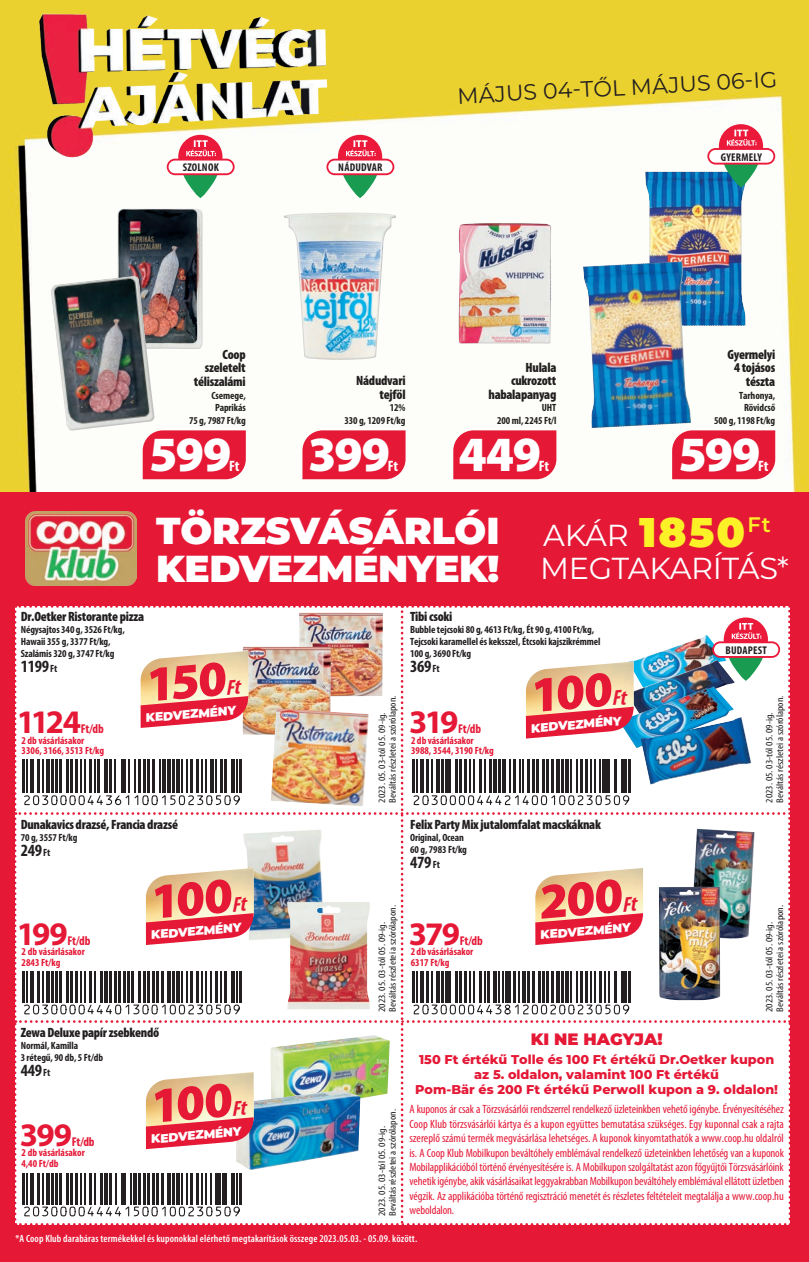
<style>
.page{position:relative;width:809px;height:1262px;background:#fff}
.page>*{position:absolute;margin:0;border:0;box-sizing:border-box;transform-origin:0 0}
.t1{font:900 49.5px "Myriad Pro";letter-spacing:-.025em;color:#fff}
.t2{font:900 37.5px/37.5px "Montserrat";letter-spacing:-.01em;color:#fff}
.t3{font:700 33px "Myriad Pro";letter-spacing:-.065em;color:#e51836}
.t4{font:30.3px "Montserrat";color:#fff}
.t5{font:22.2px "Montserrat";color:#231f20}
.t6{font:700 condensed 17.25px "Myriad Pro";letter-spacing:-.02em;color:#231f20}
.t7{font:900 16.5px "Montserrat";color:#e51836}
.t8{font:700 condensed 15.15px "Myriad Pro";letter-spacing:-.02em;color:#fff}
.t9{font:900 condensed 13.5px/13.5px "Myriad Pro";letter-spacing:-.02em;color:#231f20;text-align:right}
.t10{font:800 12.75px/15px "Montserrat";color:#e51836;text-align:center}
.t11{font:700 condensed 12.75px "Myriad Pro";letter-spacing:-.02em;color:#e51836}
.t12{font:900 12.15px "Montserrat";color:#fff}
.t13{font:condensed 12px/14.4px "Myriad Pro";letter-spacing:-.005em;color:#e51836;text-align:justify}
.t14{font:700 condensed 11.25px "Myriad Pro";letter-spacing:.02em;color:#231f20}
.t15{font:700 condensed 10.5px/12px "Myriad Pro";letter-spacing:-.01em;color:#231f20}
.t16{font:700 condensed 10.5px/10.5px "Myriad Pro";color:#e51836}
.t17{font:600 condensed 10.5px "Myriad Pro";letter-spacing:.01em;color:#fff}
.t18{font:condensed 9.75px/10.5px "Myriad Pro";color:#231f20;scale:1.16 1}
.s1{font-size:10.5px}
.s2{font-weight:400;font-size:30.3px}
.s3{font-weight:900;font-size:41.4px;color:#fcf127}
</style>
<div class="page">
<img style="left:0;top:0;width:808px;height:492px">
<div style="left:0;top:492px;width:808px;height:770px;background:#e51836"></div>
<div style="left:284px;top:213px;width:112px;height:145px;background:#231f20;opacity:.34"></div>
<div style="left:458px;top:223px;width:93px;height:121px;background:#231f20;opacity:.34"></div>
<div style="left:117px;top:209px;width:85px;height:139px;background:#231f20;opacity:.34"></div>
<div style="left:645px;top:171px;width:100px;height:155px;background:#231f20;opacity:.34"></div>
<img style="left:0;top:0;width:333px;height:167px">
<img style="left:50px;top:275px;width:196px;height:204px">
<div style="left:302px;top:430px;width:103px;height:49px;background:#e51836"></div>
<div style="left:453px;top:430px;width:103px;height:49px;background:#e51836"></div>
<img style="left:582px;top:261px;width:193px;height:218px">
<img style="left:26px;top:511px;width:110px;height:74px">
<div style="left:178px;top:135px;width:44px;height:44px;background:#eb1a3b;border-radius:50%"></div>
<svg style="left:167px;top:159px;width:67px;height:16px"></svg>
<svg style="left:179px;top:140px;width:42px;height:58px"></svg>
<div style="left:168px;top:161px;width:65px;height:12px;background:#fff;border-radius:6px"></div>
<div style="left:338px;top:135px;width:44px;height:44px;background:#eb1a3b;border-radius:50%"></div>
<svg style="left:326px;top:159px;width:68px;height:16px"></svg>
<svg style="left:339px;top:140px;width:42px;height:58px"></svg>
<div style="left:328px;top:161px;width:64px;height:12px;background:#fff;border-radius:6px"></div>
<svg style="left:718px;top:124px;width:44px;height:44px"></svg>
<svg style="left:707px;top:148px;width:68px;height:17px"></svg>
<svg style="left:719px;top:130px;width:42px;height:57px"></svg>
<div style="left:709px;top:150px;width:64px;height:13px;background:#fff;border-radius:6px"></div>
<img style="left:15px;top:606px;width:775px;height:619px">
<p class="t14" style="left:182px;top:160px;width:38px">SZOLNOK</p>
<p class="t14" style="left:338px;top:160px;width:46px">NÁDUDVAR</p>
<h3 class="t5" style="left:456px;top:81px;width:322px;rotate:-3deg">MÁJUS 04-TŐL MÁJUS 06-IG</h3>
<p class="t14" style="left:720px;top:150px;width:43px">GYERMELY</p>
<p class="t9" style="left:194px;top:347px;width:53px">Coop szeletelt téliszalámi</p>
<p class="t15" style="left:189px;top:388px;width:58px;line-height:12.6px;text-align:right">Csemege,<br>Paprikás<br>75 g, 7987 Ft/kg</p>
<h1 class="t1" style="left:149px;top:426px;width:84px">599</h1>
<p class="t8" style="left:229px;top:456px;width:12px">Ft</p>
<p class="t9" style="left:356px;top:373px;width:51px">Nádudvari tejföl</p>
<p class="t15" style="left:344px;top:401px;width:63px;line-height:12.6px;text-align:right">12%<br>330 g, 1209 Ft/kg</p>
<h1 class="t1" style="left:308px;top:426px;width:83px">399</h1>
<p class="t8" style="left:387px;top:456px;width:12px">Ft</p>
<p class="t9" style="left:488px;top:360px;width:69px">Hulala cukrozott habalapanyag</p>
<p class="t15" style="left:497px;top:401px;width:61px;line-height:12.6px;text-align:right">UHT<br>200 ml, 2245 Ft/l</p>
<h1 class="t1" style="left:458px;top:426px;width:84px">449</h1>
<p class="t8" style="left:538px;top:456px;width:12px">Ft</p>
<p class="t9" style="left:727px;top:347px;width:49px">Gyermelyi<br>4 tojásos tészta</p>
<p class="t15" style="left:713px;top:388px;width:63px;line-height:12.6px;text-align:right">Tarhonya,<br>Rövidcső<br>500 g, 1198 Ft/kg</p>
<h1 class="t1" style="left:678px;top:426px;width:84px">599</h1>
<p class="t8" style="left:757px;top:456px;width:12px">Ft</p>
<p class="t9" style="left:21px;top:610px;width:125px">Dr.Oetker Ristorante pizza</p>
<p class="t15" style="left:21px;top:624px;width:105px">Négysajtos 340 g, 3526 Ft/kg,<br>Hawaii 355 g, 3377 Ft/kg,<br>Szalámis 320 g, 3747 Ft/kg</p>
<h3 class="t6" style="left:21px;top:656px;width:38px">1199 <span class="s1">Ft</span></h3>
<h2 class="t2" style="left:156px;top:510px;width:634px">TÖRZSVÁSÁRLÓI<br>KEDVEZMÉNYEK! <span class="s2">MEGTAKARÍTÁS*</span></h2>
<h3 class="t4" style="left:543px;top:514px;width:229px">AKÁR <span class="s3">1850</span><sup>Ft</sup></h3>
<p class="t9" style="left:410px;top:610px;width:44px">Tibi csoki</p>
<p class="t15" style="left:410px;top:624px;width:192px">Bubble tejcsoki 80 g, 4613 Ft/kg, Ét 90 g, 4100 Ft/kg,<br>Tejcsoki karamellel és keksszel, Étcsoki kajszikrémmel<br>100 g, 3690 Ft/kg</p>
<h3 class="t6" style="left:410px;top:656px;width:31px">369 <span class="s1">Ft</span></h3>
<p class="t14" style="left:725px;top:643px;width:43px">BUDAPEST</p>
<h3 class="t3" style="left:17px;top:701px;width:66px">1124</h3>
<p class="t11" style="left:81px;top:721px;width:24px">Ft/db</p>
<p class="t16" style="left:22px;top:735px;width:84px">2 db vásárlásakor<br>3306, 3166, 3513 Ft/kg</p>
<p class="t12" style="left:145px;top:709px;width:92px;rotate:-5deg">KEDVEZMÉNY</p>
<p class="t18" style="left:376px;top:803px;width:94px;rotate:-90deg">2023. 05. 03-tól 05. 09-ig.<br>Beváltás részletei a szórólapon.</p>
<h3 class="t3" style="left:409px;top:701px;width:51px">319</h3>
<p class="t11" style="left:458px;top:721px;width:24px">Ft/db</p>
<p class="t16" style="left:411px;top:735px;width:84px">2 db vásárlásakor<br>3988, 3544, 3190 Ft/kg</p>
<p class="t12" style="left:529px;top:719px;width:92px;rotate:-5deg">KEDVEZMÉNY</p>
<p class="t18" style="left:763px;top:803px;width:94px;rotate:-90deg">2023. 05. 03-tól 05. 09-ig.<br>Beváltás részletei a szórólapon.</p>
<p class="t9" style="left:21px;top:817px;width:159px">Dunakavics drazsé, Francia drazsé</p>
<p class="t15" style="left:21px;top:831px;width:58px">70 g, 3557 Ft/kg</p>
<h3 class="t6" style="left:21px;top:839px;width:31px">249 <span class="s1">Ft</span></h3>
<p class="t9" style="left:410px;top:817px;width:192px">Felix Party Mix jutalomfalat macskáknak</p>
<p class="t15" style="left:410px;top:831px;width:58px">Original, Ocean<br>60 g, 7983 Ft/kg</p>
<h3 class="t6" style="left:410px;top:851px;width:31px">479 <span class="s1">Ft</span></h3>
<h3 class="t3" style="left:17px;top:912px;width:53px">199</h3>
<p class="t11" style="left:67px;top:932px;width:24px">Ft/db</p>
<p class="t16" style="left:22px;top:946px;width:65px">2 db vásárlásakor<br>2843 Ft/kg</p>
<p class="t12" style="left:150px;top:926px;width:92px;rotate:-5deg">KEDVEZMÉNY</p>
<p class="t9" style="left:21px;top:1025px;width:140px">Zewa Deluxe papír zsebkendő</p>
<p class="t15" style="left:21px;top:1039px;width:84px">Normál, Kamilla<br>3 rétegű, 90 db, 5 Ft/db</p>
<h3 class="t6" style="left:21px;top:1059px;width:31px">449 <span class="s1">Ft</span></h3>
<h3 class="t3" style="left:20px;top:1113px;width:54px">399</h3>
<p class="t11" style="left:72px;top:1133px;width:24px">Ft/db</p>
<p class="t16" style="left:21px;top:1147px;width:65px">2 db vásárlásakor<br>4,40 Ft/db</p>
<p class="t12" style="left:150px;top:1130px;width:92px;rotate:-5deg">KEDVEZMÉNY</p>
<p class="t18" style="left:376px;top:1012px;width:94px;rotate:-90deg">2023. 05. 03-tól 05. 09-ig.<br>Beváltás részletei a szórólapon.</p>
<p class="t18" style="left:376px;top:1216px;width:94px;rotate:-90deg">2023. 05. 03-tól 05. 09-ig.<br>Beváltás részletei a szórólapon.</p>
<h3 class="t3" style="left:409px;top:912px;width:53px">379</h3>
<p class="t11" style="left:459px;top:932px;width:24px">Ft/db</p>
<p class="t16" style="left:410px;top:946px;width:64px">2 db vásárlásakor<br>6317 Ft/kg</p>
<p class="t12" style="left:539px;top:926px;width:92px;rotate:-5deg">KEDVEZMÉNY</p>
<p class="t18" style="left:763px;top:1012px;width:94px;rotate:-90deg">2023. 05. 03-tól 05. 09-ig.<br>Beváltás részletei a szórólapon.</p>
<h3 class="t7" style="left:530px;top:1027px;width:133px">KI NE HAGYJA!</h3>
<p class="t10" style="left:415px;top:1051px;width:364px">150 Ft értékű Tolle és 100 Ft értékű Dr.Oetker kupon az 5. oldalon, valamint 100 Ft értékű<br>Pom-Bär és 200 Ft értékű Perwoll kupon a 9. oldalon!</p>
<p class="t13" style="left:409px;top:1102px;width:376px">A kuponos ár csak a Törzsvásárlói rendszerrel rendelkező üzleteinkben vehető igénybe. Érvényesítéséhez Coop Klub törzsvásárlói kártya és a kupon együttes bemutatása szükséges. Egy kuponnal csak a rajta szereplő számú termék megvásárlása lehetséges. A kuponok kinyomtathatók a www.coop.hu oldalról is. A Coop Klub Mobilkupon beváltóhely emblémával rendelkező üzleteinkben lehetőség van a kuponok Mobilapplikációból történő érvényesítésére is. A Mobilkupon szolgáltatást azon főgyűjtői Törzsvásárlóink vehetik igénybe, akik vásárlásaikat leggyakrabban Mobilkupon beváltóhely emblémával ellátott üzletben végzik. Az applikációba történő regisztráció menetét és részletes feltételeit megtalálja a www.coop.hu weboldalon.</p>
<p class="t17" style="left:15px;top:1233px;width:403px">*A Coop Klub darabáras termékekkel és kuponokkal elérhető megtakarítások összege 2023.05.03. - 05.09. között.</p>
</div>
